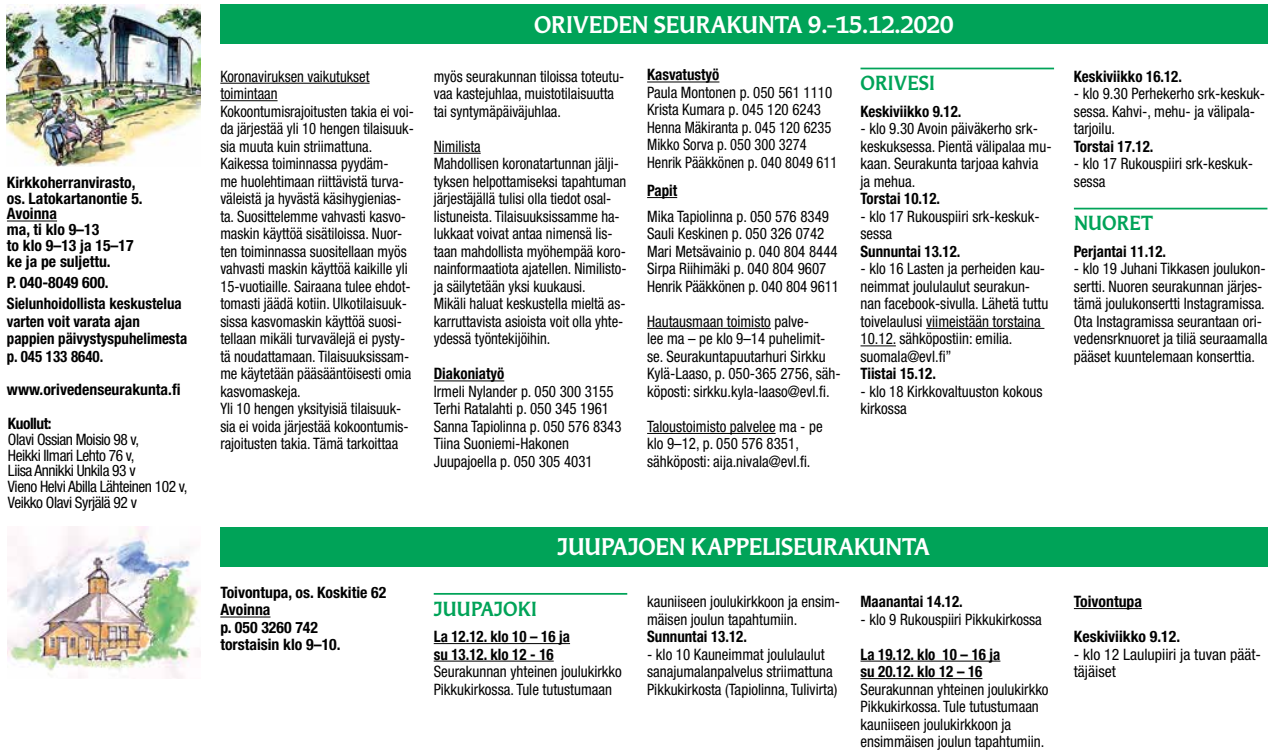
<style>
.page{position:relative;width:1273px;height:754px;background:#fff}
.page>*{position:absolute;margin:0;border:0;box-sizing:border-box;transform-origin:0 0}
.t1{font:700 22.75px "Martti";letter-spacing:-.01em;color:#fff}
.t2{font:700 19.25px "Martti";letter-spacing:.005em;color:#00a358}
.t3{font:condensed 15.75px/17.5px "Helvetica Neue";color:#000;scale:.95 1}
.t4{font:condensed 15.75px/17.5px "Helvetica Neue";color:#000;scale:.93 1}
.t5{font:700 condensed 15.75px/17.5px "Helvetica Neue";color:#000;scale:.95 1}
.t6{font:700 condensed 15.75px/15.8px "Helvetica Neue";color:#000}
.t7{font:condensed 15.75px/15.8px "Helvetica Neue";letter-spacing:-.03em;color:#000}
.t8{font:condensed 15.75px/17.5px "Helvetica Neue";color:#000}
.t9{font:700 condensed 15.75px "Helvetica Neue";letter-spacing:-.03em;color:#000}
</style>
<div class="page">
<img style="left:7px;top:5px;width:193px;height:161px">
<hr style="left:7px;top:220px;width:50px;height:1px;background:#000">
<div style="left:220px;top:5px;width:1047px;height:39px;background:#00a358"></div>
<hr style="left:220px;top:83px;width:149px;height:1px;background:#000">
<hr style="left:220px;top:100px;width:57px;height:1px;background:#000">
<img style="left:8px;top:526px;width:192px;height:152px">
<hr style="left:220px;top:616px;width:50px;height:1px;background:#000">
<div style="left:220px;top:527px;width:1047px;height:39px;background:#00a358"></div>
<hr style="left:434px;top:593px;width:193px;height:1px;background:#00a358">
<hr style="left:434px;top:643px;width:136px;height:1px;background:#000">
<hr style="left:434px;top:660px;width:120px;height:1px;background:#000">
<hr style="left:860px;top:660px;width:140px;height:1px;background:#000">
<hr style="left:860px;top:678px;width:122px;height:1px;background:#000">
<hr style="left:860px;top:68px;width:194px;height:1px;background:#00a358">
<hr style="left:926px;top:328px;width:118px;height:1px;background:#000">
<hr style="left:860px;top:345px;width:36px;height:1px;background:#000">
<hr style="left:1073px;top:208px;width:194px;height:1px;background:#00a358">
<hr style="left:434px;top:153px;width:46px;height:1px;background:#000">
<hr style="left:434px;top:380px;width:70px;height:1px;background:#000">
<hr style="left:1073px;top:608px;width:69px;height:1px;background:#000">
<hr style="left:647px;top:82px;width:72px;height:1px;background:#000">
<hr style="left:647px;top:197px;width:30px;height:1px;background:#000">
<hr style="left:647px;top:328px;width:124px;height:1px;background:#000">
<hr style="left:647px;top:433px;width:128px;height:1px;background:#000">
<p class="t6" style="left:7px;top:174px;width:137px">Kirkkoherranvirasto, os. Latokartanontie 5.<br>Avoinna<br>ma, ti klo 9–13<br>to klo 9–13 ja 15–17 ke ja pe suljettu.</p>
<p class="t6" style="left:7px;top:271px;width:176px;line-height:21.5px">P. 040-8049 600.<br>Sielunhoidollista keskustelua</p>
<p class="t5" style="left:7px;top:312px;width:191px">varten voit varata ajan pappien päivystyspuhelimesta p. 045 133 8640.</p>
<p class="t6" style="left:7px;top:381px;width:175px">www.orivedenseurakunta.fi</p>
<p class="t9" style="left:8px;top:414px;width:45px">Kuollut:</p>
<p class="t7" style="left:8px;top:431px;width:181px">Olavi Ossian Moisio 98 v,<br>Heikki Ilmari Lehto 76 v,<br>Liisa Annikki Unkila 93 v<br>Vieno Helvi Abilla Lähteinen 102 v,<br>Veikko Olavi Syrjälä 92 v</p>
<p class="t4" style="left:220px;top:67px;width:210px">Koronaviruksen vaikutukset toimintaan<br>Kokoontumisrajoitusten takia ei voi&shy;da järjestää yli 10 hengen tilaisuuk&shy;sia muuta kuin striimattuna.<br>Kaikessa toiminnassa pyydäm-<br>me huolehtimaan riittävistä turva&shy;väleistä ja hyvästä käsihygienias&shy;ta. Suosittelemme vahvasti kasvo&shy;maskin käyttöä sisätiloissa. Nuor&shy;ten toiminnassa suositellaan myös vahvasti maskin käyttöä kaikille yli 15-vuotiaille. Sairaana tulee ehdot&shy;tomasti jäädä kotiin. Ulkotilaisuuk&shy;sissa kasvomaskin käyttöä suosi&shy;tellaan mikäli turvavälejä ei pysty&shy;tä noudattamaan. Tilaisuuksissam&shy;me käytetään pääsääntöisesti omia kasvomaskeja.<br>Yli 10 hengen yksityisiä tilaisuuk&shy;sia ei voida järjestää kokoontumis&shy;rajoitusten takia. Tämä tarkoittaa</p>
<h1 class="t1" style="left:534px;top:10px;width:421px">ORIVEDEN SEURAKUNTA 9.–15.12.2020</h1>
<p class="t4" style="left:434px;top:67px;width:206px">myös seurakunnan tiloissa toteutu&shy;vaa kastejuhlaa, muistotilaisuutta tai syntymäpäiväjuhlaa.</p>
<p class="t4" style="left:434px;top:137px;width:209px">Nimilista<br>Mahdollisen koronatartunnan jälji&shy;tyksen helpottamiseksi tapahtuman järjestäjällä tulisi olla tiedot osal&shy;listuneista. Tilaisuuksissamme ha&shy;lukkaat voivat antaa nimensä lis&shy;taan mahdollista myöhempää koro&shy;nainformaatiota ajatellen. Nimilisto&shy;ja säilytetään yksi kuukausi.<br>Mikäli haluat keskustella mieltä as&shy;karruttavista asioista voit olla yhte&shy;ydessä työntekijöihin.</p>
<p class="t5" style="left:434px;top:365px;width:76px">Diakoniatyö</p>
<p class="t3" style="left:434px;top:382px;width:199px">Irmeli Nylander p. 050 300 3155<br>Terhi Ratalahti p. 050 345 1961<br>Sanna Tapiolinna p. 050 576 8343<br>Tiina Suoniemi-Hakonen<br>Juupajoella p. 050 305 4031</p>
<p class="t5" style="left:647px;top:66px;width:78px">Kasvatustyö</p>
<p class="t3" style="left:647px;top:83px;width:202px">Paula Montonen p. 050 561 1110<br>Krista Kumara p. 045 120 6243<br>Henna Mäkiranta p. 045 120 6235<br>Mikko Sorva p. 050 300 3274<br>Henrik Pääkkönen p. 040 8049 611</p>
<p class="t5" style="left:647px;top:181px;width:33px">Papit</p>
<p class="t3" style="left:647px;top:207px;width:203px">Mika Tapiolinna p. 050 576 8349<br>Sauli Keskinen p. 050 326 0742<br>Mari Metsävainio p. 040 804 8444<br>Sirpa Riihimäki p. 040 804 9607<br>Henrik Pääkkönen p. 040 804 9611</p>
<p class="t3" style="left:647px;top:312px;width:205px">Hautausmaan toimisto palve-<br>lee ma – pe klo 9–14 puhelimit&shy;se. Seurakuntapuutarhuri Sirkku Kylä-Laaso, p. 050-365 2756, säh&shy;köposti: sirkku.kyla-laaso@evl.fi.</p>
<p class="t3" style="left:647px;top:417px;width:186px">Taloustoimisto palvelee ma - pe klo 9–12, p. 050 576 8351, sähköposti: aija.nivala@evl.fi.</p>
<p class="t2" style="left:860px;top:71px;width:76px">ORIVESI</p>
<p class="t5" style="left:860px;top:102px;width:108px">Keskiviikko 9.12.</p>
<p class="t3" style="left:860px;top:120px;width:203px">- klo 9.30 Avoin päiväkerho srk&shy;keskuksessa. Pientä välipalaa mu&shy;kaan. Seurakunta tarjoaa kahvia ja mehua.</p>
<p class="t5" style="left:860px;top:190px;width:85px">Torstai 10.12.</p>
<p class="t3" style="left:860px;top:207px;width:190px">- klo 17 Rukouspiiri srk-keskuk&shy;sessa</p>
<p class="t5" style="left:860px;top:242px;width:107px">Sunnuntai 13.12.</p>
<p class="t3" style="left:860px;top:260px;width:199px">- klo 16 Lasten ja perheiden kau&shy;neimmat joululaulut seurakun&shy;nan facebook-sivulla. Lähetä tuttu toivelaulusi viimeistään torstaina<br>10.12. sähköpostiin: emilia. suomala@evl.fi”</p>
<p class="t5" style="left:860px;top:365px;width:81px">Tiistai 15.12.</p>
<p class="t3" style="left:860px;top:382px;width:193px">- klo 18 Kirkkovaltuuston kokous kirkossa</p>
<p class="t5" style="left:1073px;top:67px;width:115px">Keskiviikko 16.12.</p>
<p class="t3" style="left:1073px;top:85px;width:203px">- klo 9.30 Perhekerho srk-keskuk&shy;sessa. Kahvi-, mehu- ja välipala&shy;tarjoilu.</p>
<p class="t5" style="left:1073px;top:137px;width:85px">Torstai 17.12.</p>
<p class="t3" style="left:1073px;top:155px;width:190px">- klo 17 Rukouspiiri srk-keskuk&shy;sessa</p>
<p class="t2" style="left:1074px;top:211px;width:80px">NUORET</p>
<p class="t5" style="left:1073px;top:242px;width:99px">Perjantai 11.12.</p>
<p class="t3" style="left:1073px;top:260px;width:205px">- klo 19 Juhani Tikkasen joulukon&shy;sertti. Nuoren seurakunnan järjes&shy;tämä joulukonsertti Instagramissa.<br>Ota Instagramissa seurantaan ori&shy;vedensrknuoret ja tiliä seuraamalla pääset kuuntelemaan konserttia.</p>
<p class="t6" style="left:220px;top:583px;width:167px;line-height:17.5px">Toivontupa, os. Koskitie 62<br>Avoinna<br>p. 050 3260 742<br>torstaisin klo 9–10.</p>
<h1 class="t1" style="left:557px;top:532px;width:374px">JUUPAJOEN KAPPELISEURAKUNTA</h1>
<p class="t2" style="left:434px;top:596px;width:105px">JUUPAJOKI</p>
<p class="t5" style="left:434px;top:627px;width:145px">La 12.12. klo 10 – 16 ja su 13.12. klo 12 - 16</p>
<p class="t3" style="left:434px;top:662px;width:199px">Seurakunnan yhteinen joulukirkko<br>Pikkukirkossa. Tule tutustumaan</p>
<p class="t3" style="left:647px;top:592px;width:205px">kauniiseen joulukirkkoon ja ensim&shy;mäisen joulun tapahtumiin.</p>
<p class="t5" style="left:647px;top:627px;width:107px">Sunnuntai 13.12.</p>
<p class="t3" style="left:647px;top:645px;width:202px">- klo 10 Kauneimmat joululaulut sanajumalanpalvelus striimattuna<br>Pikkukirkosta (Tapiolinna, Tulivirta)</p>
<p class="t5" style="left:860px;top:592px;width:109px">Maanantai 14.12.</p>
<p class="t3" style="left:860px;top:610px;width:192px">- klo 9 Rukouspiiri Pikkukirkossa</p>
<p class="t5" style="left:860px;top:645px;width:149px">La 19.12. klo 10 – 16 ja su 20.12. klo 12 – 16</p>
<p class="t3" style="left:860px;top:680px;width:199px">Seurakunnan yhteinen joulukirkko Pikkukirkossa. Tule tutustumaan kauniiseen joulukirkkoon ja ensimmäisen joulun tapahtumiin.</p>
<p class="t6" style="left:1073px;top:593px;width:70px">Toivontupa</p>
<p class="t6" style="left:1073px;top:628px;width:108px">Keskiviikko 9.12.</p>
<p class="t8" style="left:1073px;top:645px;width:189px">- klo 12 Laulupiiri ja tuvan päät&shy;täjäiset</p>
</div>
